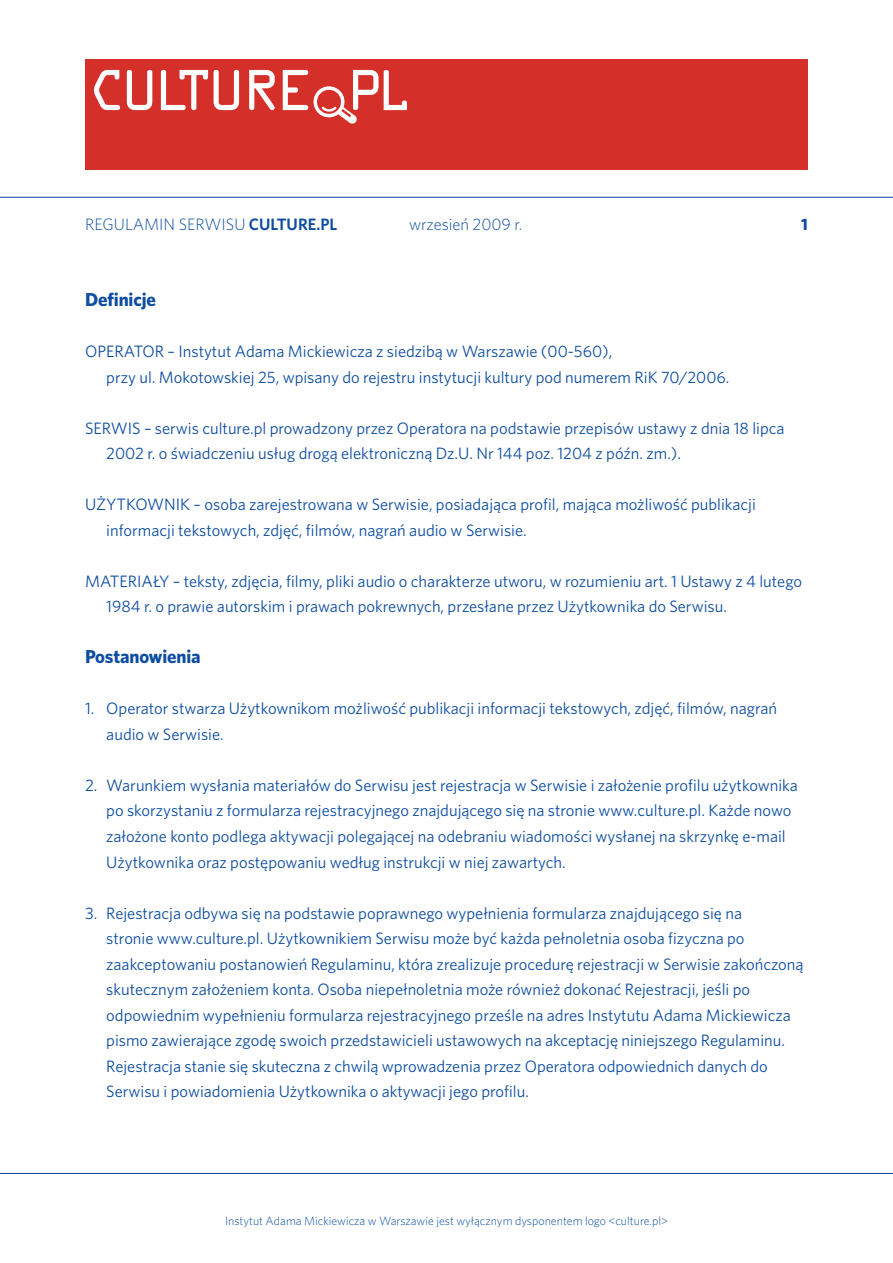
<style>
.page{position:relative;width:893px;height:1263px;background:#fff}
.page>*{position:absolute;margin:0;border:0;box-sizing:border-box;transform-origin:0 0}
.Basic_Bold{font:700 18.75px "Whitney";letter-spacing:-.005em;color:#0d4da1}
.Basic_Regular{font:16.5px/25.5px "Whitney";color:#0d4da1}
.Basic_Regular-2{font:300 16.5px "Whitney";color:#0d4da1}
.Basic_Regular-3{font:700 16.5px "Whitney";color:#0d4da1}
.t1{font:300 12px "Whitney";color:#0d4da1}
.s1{font-weight:600}
</style>
<div class="page">
<hr style="left:0;top:197px;width:893px;height:1px;background:#0d4da1">
<hr style="left:0;top:1173px;width:893px;height:1px;background:#0d4da1">
<div style="left:85px;top:60px;width:723px;height:110px;background:#d52f2a"></div>
<svg style="left:127px;top:70px;width:25px;height:40px"></svg>
<svg style="left:161px;top:70px;width:47px;height:40px"></svg>
<svg style="left:214px;top:70px;width:25px;height:40px"></svg>
<svg style="left:249px;top:70px;width:26px;height:40px"></svg>
<svg style="left:94px;top:70px;width:26px;height:40px"></svg>
<svg style="left:283px;top:70px;width:124px;height:54px"></svg>
<p class="Basic_Regular-2" style="left:85px;top:213px;width:254px">REGULAMIN SERWISU <span class="s1">CULTURE.PL</span></p>
<p class="Basic_Regular-2" style="left:409px;top:213px;width:115px">wrzesień 2009 r.</p>
<p class="Basic_Regular-3" style="left:801px;top:213px;width:8px">1</p>
<p class="Basic_Bold" style="left:85px;top:287px;width:73px">Definicje</p>
<p class="Basic_Regular" style="left:106px;top:338px;width:625px;text-indent:-21px">Operato r – Instytut Adama Mickiewicza z siedzibą w Warszawie (00-560),<br>przy ul. Mokotowskiej 25, wpisany do rejestru instytucji kultury pod numerem RiK 70/2006.</p>
<p class="Basic_Regular" style="left:85px;top:415px;width:37px">Serwis</p>
<p class="Basic_Regular" style="left:106px;top:415px;width:680px;text-indent:38px">– serwis culture.pl prowadzony przez Operatora na podstawie przepisów ustawy z dnia 18 lipca<br>2002 r. o świadczeniu usług drogą elektroniczną Dz.U. Nr 144 poz. 1204 z późn. zm.).</p>
<p class="Basic_Regular" style="left:85px;top:491px;width:53px">Użytkownik</p>
<p class="Basic_Regular" style="left:106px;top:491px;width:651px;text-indent:87px">– osoba zarejestrowana w Serwisie, posiadająca profil, mająca możliwość publikacji informacji tekstowych, zdjęć, filmów, nagrań audio w Serwisie.</p>
<p class="Basic_Regular" style="left:106px;top:568px;width:697px;text-indent:-21px">Materiały – teksty, zdjęcia, filmy, pliki audio o charakterze utworu, w rozumieniu art. 1 Ustawy z 4 lutego<br>1984 r. o prawie autorskim i prawach pokrewnych, przesłane przez Użytkownika do Serwisu.</p>
<p class="Basic_Bold" style="left:85px;top:644px;width:117px">Postanowienia</p>
<p class="Basic_Regular" style="left:106px;top:695px;width:672px;text-indent:-21px">1. Operator stwarza Użytkownikom możliwość publikacji informacji tekstowych, zdjęć, filmów, nagrań audio w Serwisie.</p>
<p class="Basic_Regular" style="left:106px;top:772px;width:693px;text-indent:-21px">2. Warunkiem wysłania materiałów do Serwisu jest rejestracja w Serwisie i założenie profilu użytkownika po skorzystaniu z formularza rejestracyjnego znajdującego się na stronie www.culture.pl. Każde nowo założone konto podlega aktywacji polegającej na odebraniu wiadomości wysłanej na skrzynkę e-mail Użytkownika oraz postępowaniu według instrukcji w niej zawartych.</p>
<p class="Basic_Regular" style="left:106px;top:900px;width:699px;text-indent:-21px">3. Rejestracja odbywa się na podstawie poprawnego wypełnienia formularza znajdującego się na<br>stronie www.culture.pl. Użytkownikiem Serwisu może być każda pełnoletnia osoba fizyczna po zaakceptowaniu postanowień Regulaminu, która zrealizuje procedurę rejestracji w Serwisie zakończoną skutecznym założeniem konta. Osoba niepełnoletnia może również dokonać Rejestracji, jeśli po odpowiednim wypełnieniu formularza rejestracyjnego prześle na adres Instytutu Adama Mickiewicza pismo zawierające zgodę swoich przedstawicieli ustawowych na akceptację niniejszego Regulaminu.<br>Rejestracja stanie się skuteczna z chwilą wprowadzenia przez Operatora odpowiednich danych do Serwisu i powiadomienia Użytkownika o aktywacji jego profilu.</p>
<p class="t1" style="left:225px;top:1212px;width:444px">Instytut Adama Mickiewicza w Warszawie jest wyłącznym dysponentem logo &lt;culture.pl&gt;</p>
</div>
